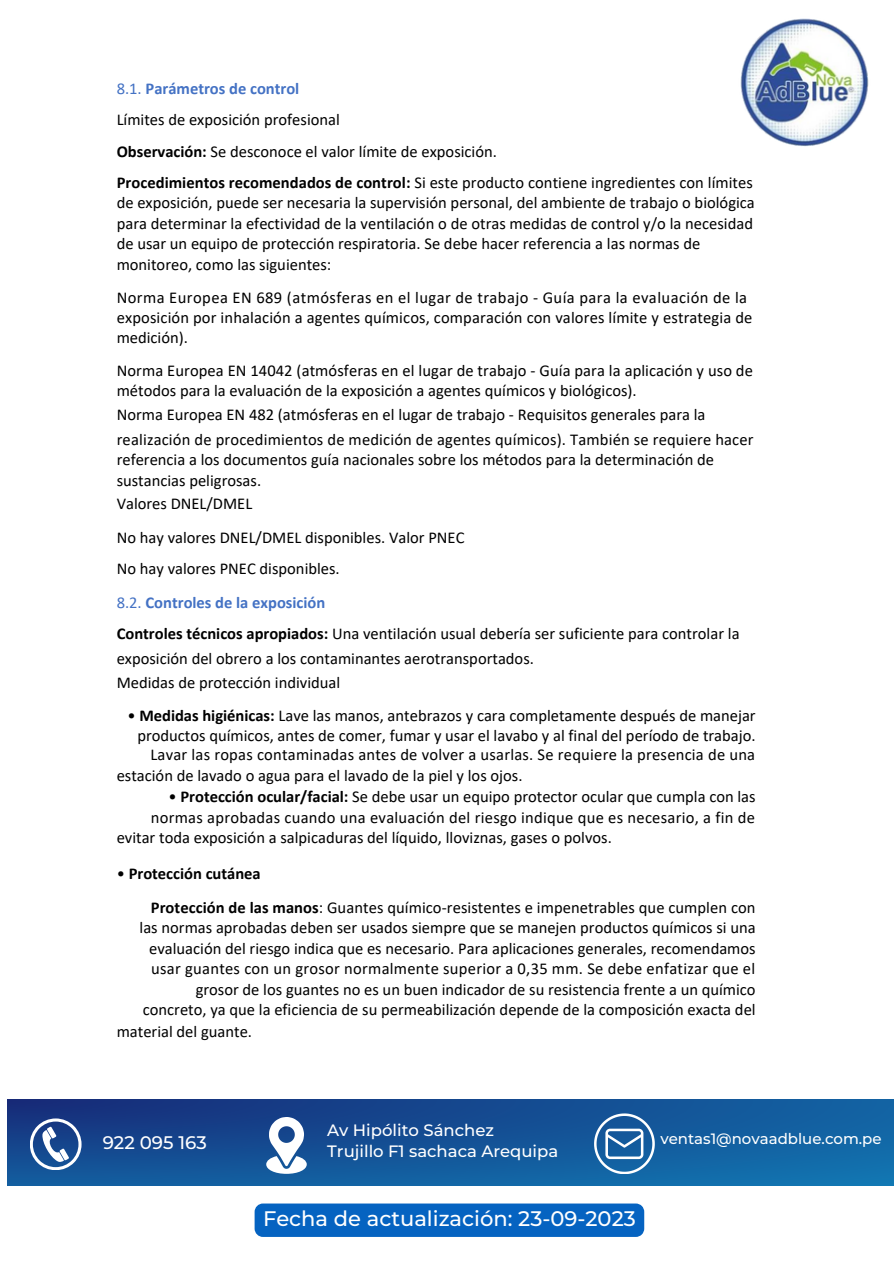
<style>
.page{position:relative;width:894px;height:1264px;background:#fff}
.page>*{position:absolute;margin:0;border:0;box-sizing:border-box;transform-origin:0 0}
.t1{font:500 21px "Montserrat";color:#fff}
.t2{font:500 18.15px "Montserrat";color:#fff}
.t3{font:16.5px/31.5px "Calibri";color:#000}
.t4{font:500 16.5px/21.3px "Montserrat";color:#fff}
.t5{font:500 15px "Montserrat";color:#fff}
.s1{color:#4472c4}
.s2{font-weight:700;color:#4472c4}
.s3{font-weight:700}
</style>
<div class="page">
<img style="left:740px;top:18px;width:129px;height:129px">
<svg style="left:7px;top:1099px;width:886px;height:87px;background:#135498"></svg>
<svg style="left:266px;top:1116px;width:41px;height:57px"></svg>
<svg style="left:30px;top:1118px;width:51px;height:52px"></svg>
<svg style="left:594px;top:1113px;width:60px;height:61px"></svg>
<div style="left:254px;top:1203px;width:390px;height:33px;background:#0563c1"></div>
<p class="t3" style="left:117px;top:74px;width:637px"><span class="s1">8.1.</span> <span class="s2">Parámetros de control<br></span>Límites de exposición profesional<br><span class="s3">Observación:</span> Se desconoce el valor límite de exposición.<br><span class="s3">Procedimientos recomendados de control:</span> Si este producto contiene ingredientes con límites</p>
<p class="t3" style="left:117px;top:194px;width:639px;line-height:20.7px">de exposición, puede ser necesaria la supervisión personal, del ambiente de trabajo o biológica para determinar la efectividad de la ventilación o de otras medidas de control y/o la necesidad de usar un equipo de protección respiratoria. Se debe hacer referencia a las normas de monitoreo, como las siguientes:</p>
<p class="t3" style="left:117px;top:289px;width:637px;line-height:20.2px">Norma Europea EN 689 (atmósferas en el lugar de trabajo - Guía para la evaluación de la exposición por inhalación a agentes químicos, comparación con valores límite y estrategia de medición).</p>
<p class="t3" style="left:117px;top:362px;width:637px;line-height:20.2px">Norma Europea EN 14042 (atmósferas en el lugar de trabajo - Guía para la aplicación y uso de métodos para la evaluación de la exposición a agentes químicos y biológicos).</p>
<p class="t3" style="left:117px;top:403px;width:638px;line-height:24.8px">Norma Europea EN 482 (atmósferas en el lugar de trabajo - Requisitos generales para la realización de procedimientos de medición de agentes químicos). También se requiere hacer</p>
<p class="t3" style="left:117px;top:450px;width:598px;line-height:21.9px">referencia a los documentos guía nacionales sobre los métodos para la determinación de sustancias peligrosas.<br>Valores DNEL/DMEL</p>
<p class="t3" style="left:117px;top:523px;width:349px">No hay valores DNEL/DMEL disponibles. Valor PNEC<br>No hay valores PNEC disponibles.</p>
<p class="t3" style="left:117px;top:588px;width:624px"><span class="s1">8.2.</span> <span class="s2">Controles de la exposición<br></span><span class="s3">Controles técnicos apropiados:</span> Una ventilación usual debería ser suficiente para controlar la</p>
<p class="t3" style="left:117px;top:648px;width:418px;line-height:23.7px">exposición del obrero a los contaminantes aerotransportados.<br>Medidas de protección individual</p>
<p class="t3" style="left:127px;top:706px;width:629px;line-height:19.6px;text-align:right">• <span class="s3">Medidas higiénicas:</span> Lave las manos, antebrazos y cara completamente después de manejar productos químicos, antes de comer, fumar y usar el lavabo y al final del período de trabajo.<br>Lavar las ropas contaminadas antes de volver a usarlas. Se requiere la presencia de una</p>
<p class="t3" style="left:117px;top:761px;width:407px">estación de lavado o agua para el lavado de la piel y los ojos.</p>
<p class="t3" style="left:168px;top:781px;width:588px">• <span class="s3">Protección ocular/facial:</span> Se debe usar un equipo protector ocular que cumpla con las</p>
<p class="t3" style="left:151px;top:803px;width:605px">normas aprobadas cuando una evaluación del riesgo indique que es necesario, a fin de</p>
<p class="t3" style="left:117px;top:823px;width:496px">evitar toda exposición a salpicaduras del líquido, lloviznas, gases o polvos.</p>
<p class="t3" style="left:151px;top:858px;width:606px;line-height:33.8px;text-indent:-34px">• <span class="s3">Protección cutánea<br>Protección de las manos</span>: Guantes químico-resistentes e impenetrables que cumplen con</p>
<p class="t3" style="left:139px;top:913px;width:617px">las normas aprobadas deben ser usados siempre que se manejen productos químicos si una</p>
<h3 class="t3" style="left:149px;top:933px;width:607px">evaluación del riesgo indica que es necesario. Para aplicaciones generales, recomendamos</h3>
<h3 class="t3" style="left:151px;top:953px;width:605px">usar guantes con un grosor normalmente superior a 0,35 mm. Se debe enfatizar que el</h3>
<h3 class="t3" style="left:196px;top:975px;width:561px">grosor de los guantes no es un buen indicador de su resistencia frente a un químico</h3>
<h3 class="t3" style="left:143px;top:995px;width:614px">concreto, ya que la eficiencia de su permeabilización depende de la composición exacta del</h3>
<h3 class="t3" style="left:117px;top:1016px;width:137px">material del guante.</h3>
<h2 class="t2" style="left:103px;top:1130px;width:105px">922 095 163</h2>
<h2 class="t4" style="left:327px;top:1119px;width:232px">Av Hipólito Sánchez<br>Trujillo F1 sachaca Arequipa</h2>
<p class="t1" style="left:263px;top:1205px;width:374px">Fecha de actualización: 23-09-2023</p>
<h1 class="t5" style="left:660px;top:1129px;width:223px">ventas1@novaadblue.com.pe</h1>
</div>
